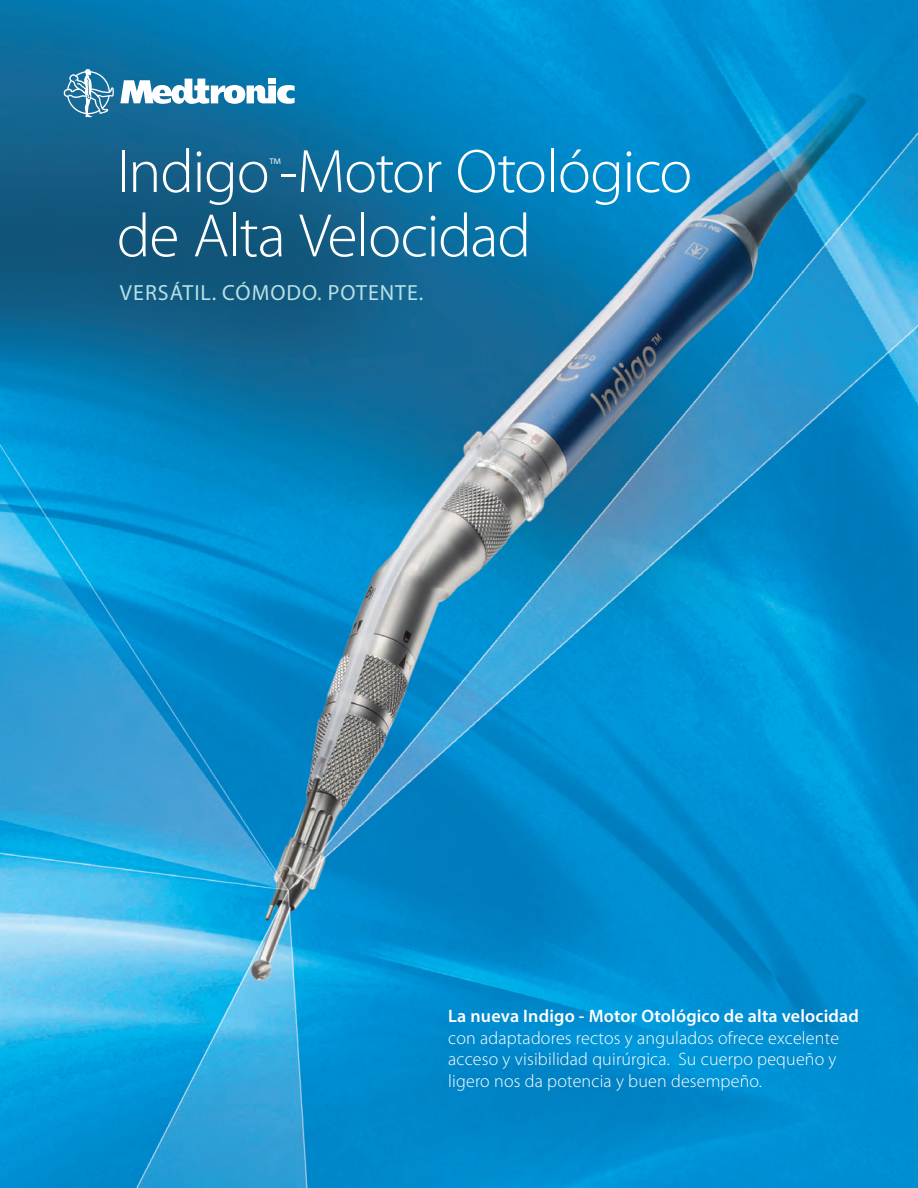
<style>
.page{position:relative;width:918px;height:1188px;background:#fff}
.page>*{position:absolute;margin:0;border:0;box-sizing:border-box;transform-origin:0 0}
.t1{font:300 61.8px "Myriad Pro";letter-spacing:-.02em;color:#fff}
.t2{font:22.05px "Myriad Pro";letter-spacing:.045em;color:#b7e1e3}
.t3{font:300 20.1px "Myriad Pro";color:#fff}
.t4{font:300 18px/21.6px "Myriad Pro";letter-spacing:.01em;color:#fff}
.s1{font-weight:600}
</style>
<div class="page">
<img style="left:0;top:0;width:918px;height:1188px">
<svg style="left:120px;top:79px;width:175px;height:25px"></svg>
<div style="left:268px;top:79px;width:8px;height:5px;background:#fff"></div>
<svg style="left:64px;top:69px;width:50px;height:48px;background:#4e8fb1"></svg>
<p class="t1" style="left:117px;top:134px;width:577px">Indigo -Motor Otológico</p>
<p class="t3" style="left:269px;top:154px;width:14px">™</p>
<p class="t1" style="left:117px;top:199px;width:416px">de Alta Velocidad</p>
<p class="t2" style="left:120px;top:279px;width:305px">VERSÁTIL. CÓMODO. POTENTE.</p>
<p class="t4" style="left:448px;top:1005px;width:412px"><span class="s1">La nueva Indigo - Motor Otológico de alta velocidad </span>con adaptadores rectos y angulados ofrece excelente acceso y visibilidad quirúrgica. Su cuerpo pequeño y ligero nos da potencia y buen desempeño.</p>
</div>
